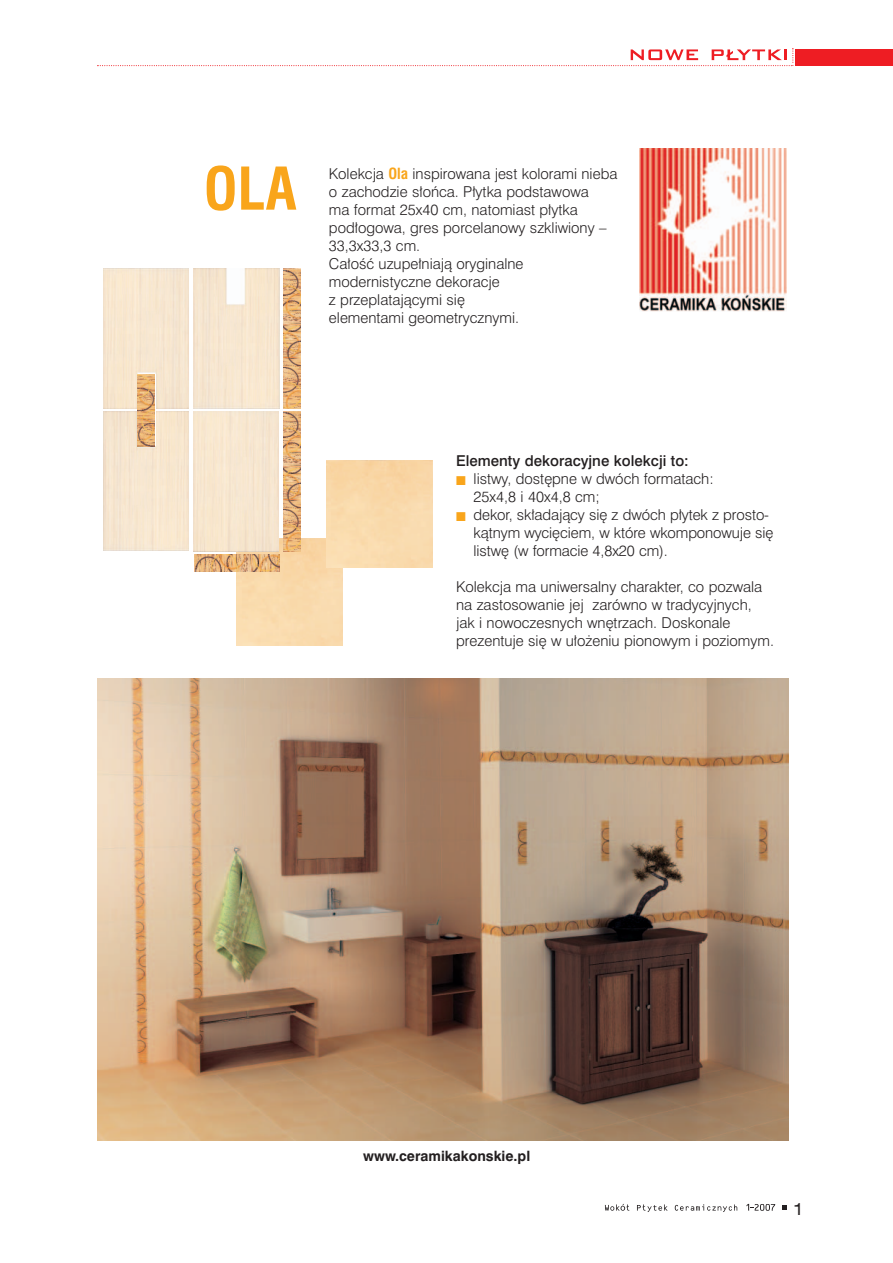
<style>
.page{position:relative;width:893px;height:1263px;background:#fff}
.page>*{position:absolute;margin:0;border:0;box-sizing:border-box;transform-origin:0 0}
.t1{font:700 condensed 57.3px "Swiss 721 PL";color:#f9a51b}
.t2{font:expanded 16.5px "Swiss 721 PL";color:#231f20}
.t3{font:300 15px/18px "Swiss 721 PL";color:#231f20}
.t4{font:500 15px "Swiss 721 PL";color:#231f20}
.t5{font:700 14.25px "Swiss 721 PL";color:#231f20}
.s1{font-weight:700;font-stretch:condensed;color:#f9a51b}
.s2{color:#f9a51b}
</style>
<div class="page">
<div style="left:795px;top:49px;width:97px;height:17px;background:#ee1d23"></div>
<svg style="left:97px;top:48px;width:696px;height:18px"></svg>
<svg style="left:782px;top:1205px;width:4px;height:4px"></svg>
<svg style="left:605px;top:1204px;width:24px;height:7px"></svg>
<svg style="left:637px;top:1204px;width:30px;height:8px"></svg>
<svg style="left:674px;top:1204px;width:63px;height:8px"></svg>
<svg style="left:746px;top:1204px;width:29px;height:7px"></svg>
<img style="left:98px;top:679px;width:690px;height:462px">
<img style="left:236px;top:539px;width:107px;height:106px">
<div style="left:194px;top:411px;width:85px;height:140px;background:#f7e6cf"></div>
<div style="left:103px;top:269px;width:85px;height:140px;background:#f7e6cf"></div>
<div style="left:103px;top:411px;width:86px;height:140px;background:#f7e6cf"></div>
<img style="left:138px;top:375px;width:17px;height:71px">
<img style="left:194px;top:555px;width:85px;height:16px">
<img style="left:283px;top:411px;width:17px;height:140px">
<img style="left:283px;top:269px;width:17px;height:140px">
<img style="left:639px;top:149px;width:147px;height:162px">
<img style="left:194px;top:269px;width:85px;height:139px">
<h1 class="t1" style="left:204px;top:169px;width:95px">OLA</h1>
<p class="t3" style="left:329px;top:167px;width:290px">Kolekcja <span class="s1">Ola</span> inspirowana jest kolorami nieba o zachodzie s∏oƒca. P∏ytka podstawowa<br>ma format 25x40 cm, natomiast p∏ytka pod∏ogowa, gres porcelanowy szkliwiony –<br>33,3x33,3 cm.<br>Ca∏oÊç uzupe∏niajà oryginalne modernistyczne dekoracje<br>z przeplatajàcymi si´<br>elementami geometrycznymi.</p>
<p class="t4" style="left:456px;top:456px;width:234px">Elementy dekoracyjne kolekcji to:</p>
<p class="t3" style="left:473px;top:472px;width:241px;text-indent:-17px"><span class="s2">■</span> listwy, dost´pne w dwóch formatach:<br>25x4,8 i 40x4,8 cm;</p>
<p class="t3" style="left:473px;top:508px;width:301px;text-indent:-17px"><span class="s2">■</span> dekor, sk∏adajàcy si´ z dwóch p∏ytek z prosto&shy;kàtnym wyci´ciem, w które wkomponowuje si´ listw´ (w formacie 4,8x20 cm).</p>
<p class="t3" style="left:456px;top:580px;width:319px">Kolekcja ma uniwersalny charakter, co pozwala na zastosowanie jej zarówno w tradycyjnych, jak i nowoczesnych wn´trzach. Doskonale prezentuje si´ w u∏o˝eniu pionowym i poziomym.</p>
<p class="t5" style="left:363px;top:1150px;width:168px">www.ceramikakonskie.pl</p>
<p class="t2" style="left:793px;top:1204px;width:13px">1</p>
</div>
